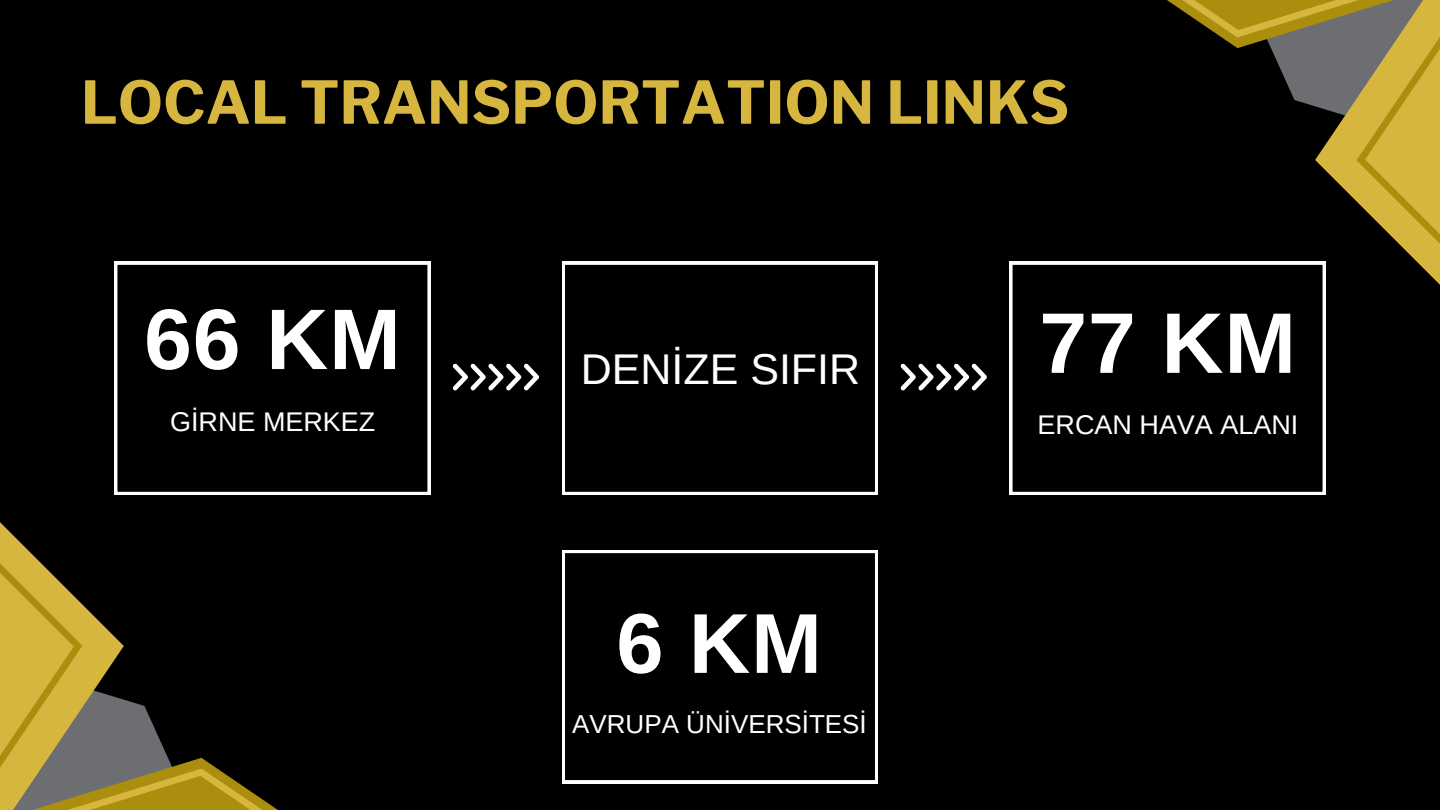
<style>
.page{position:relative;width:1440px;height:810px;background:#000}
.page>*{position:absolute;margin:0;border:0;box-sizing:border-box;transform-origin:0 0}
.t1{font:700 86px "Arimo";letter-spacing:.01em;color:#fff}
.t2{font:700 85px "Arimo";color:#fff}
.t3{font:700 58.6px "Libre Franklin";color:#d6b63f}
.t4{font:43px "Arimo";color:#fff}
.t5{font:27px "Arimo";color:#fff}
.t6{font:26px "Arimo";color:#fff}
</style>
<div class="page">
<svg style="left:0;top:522px;width:278px;height:288px"></svg>
<svg style="left:1133px;top:0;width:307px;height:301px"></svg>
<svg style="left:114px;top:262px;width:316px;height:233px"></svg>
<svg style="left:562px;top:262px;width:316px;height:233px"></svg>
<svg style="left:562px;top:550px;width:316px;height:233px"></svg>
<svg style="left:1010px;top:262px;width:315px;height:233px"></svg>
<svg style="left:900px;top:363px;width:87px;height:27px"></svg>
<svg style="left:453px;top:363px;width:86px;height:27px"></svg>
<p class="t3" style="left:81px;top:67px;width:990px">LOCAL TRANSPORTATION LINKS</p>
<p class="t1" style="left:144px;top:291px;width:258px">66 KM</p>
<h2 class="t5" style="left:170px;top:406px;width:207px">GİRNE MERKEZ</h2>
<h1 class="t4" style="left:581px;top:345px;width:281px">DENİZE SIFIR</h1>
<h1 class="t2" style="left:616px;top:596px;width:207px">6 KM</h1>
<p class="t6" style="left:572px;top:709px;width:296px">AVRUPA ÜNİVERSİTESİ</p>
<p class="t1" style="left:1039px;top:295px;width:258px">77 KM</p>
<p class="t5" style="left:1038px;top:410px;width:262px">ERCAN HAVA ALANI</p>
</div>
